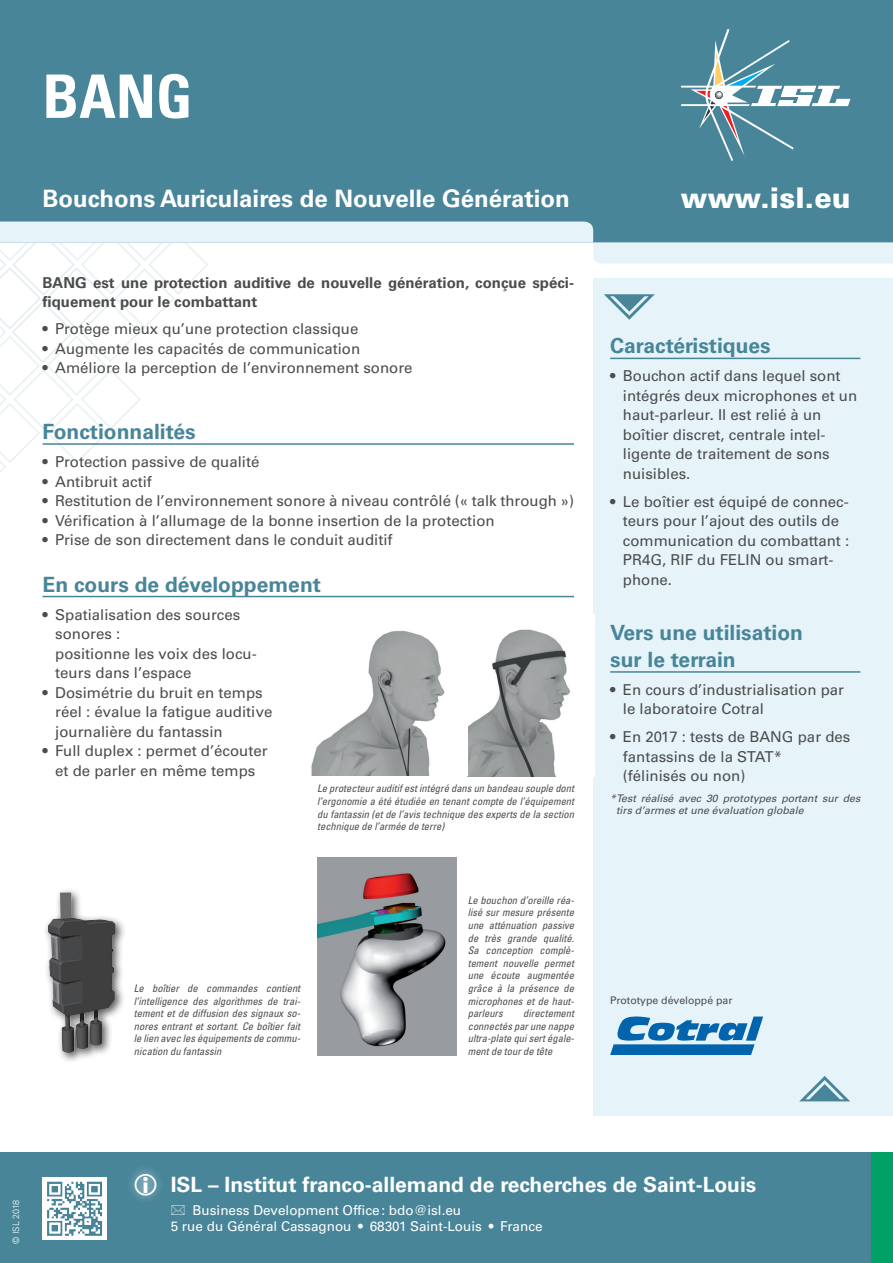
<style>
.page{position:relative;width:893px;height:1263px;background:#fff}
.page>*{position:absolute;margin:0;border:0;box-sizing:border-box;transform-origin:0 0}
.Title_flyer{font:700 condensed 60px "Univers LT Std";color:#fff}
.Web{font:900 28.5px "Univers LT Std";color:#fff}
.Subtitler_flyer{font:700 24px "Univers LT Std";color:#fff}
.Title_1{font:700 21px/27px "Univers LT Std";color:#488599}
.Intitulé_ISL{font:700 21px "Univers LT Std";color:#fff}
.Text_FR{font:15px/19.5px "Univers LT Std";color:#4b4c4d}
.Text_EN{font:700 15px/19.5px "Univers LT Std";color:#4b4c4d}
.Contact___adress{font:13.5px "Univers LT Std";color:#fff}
.Legende_FR{font:italic condensed 10.5px/12.6px "Univers LT Std";color:#4b4c4d;text-align:justify}
.Text_FR-2{font:italic 10.5px/12px "Univers LT Std";color:#4b4c4d}
.Text_FR-3{font:10.5px "Univers LT Std";color:#4b4c4d}
.Signature{font:300 9px "Univers LT Std";color:#fff}
</style>
<div class="page">
<div style="left:593px;top:279px;width:300px;height:837px;background:#e6f4fa"></div>
<div style="left:0;top:1152px;width:893px;height:111px;background:#488599"></div>
<div style="left:0;top:0;width:893px;height:242px;background:#488599"></div>
<svg style="left:681px;top:29px;width:169px;height:132px"></svg>
<svg style="left:0;top:221px;width:893px;height:252px"></svg>
<svg style="left:799px;top:1076px;width:51px;height:25px"></svg>
<div style="left:872px;top:1152px;width:21px;height:111px;background:#00a166"></div>
<div style="left:126px;top:1164px;width:40px;height:40px;background:#fff;opacity:.75"></div>
<img style="left:43px;top:1177px;width:64px;height:62px">
<hr style="left:43px;top:443px;width:531px;height:2px;background:#488599">
<hr style="left:43px;top:596px;width:531px;height:1px;background:#488599">
<div style="left:43px;top:888px;width:83px;height:176px;background:#231f20;opacity:.75"></div>
<img style="left:48px;top:892px;width:67px;height:164px">
<img style="left:317px;top:857px;width:140px;height:198px">
<hr style="left:610px;top:358px;width:250px;height:1px;background:#488599">
<hr style="left:610px;top:671px;width:250px;height:2px;background:#488599">
<svg style="left:610px;top:1016px;width:153px;height:39px"></svg>
<img style="left:468px;top:614px;width:126px;height:162px">
<img style="left:311px;top:630px;width:134px;height:145px">
<svg style="left:135px;top:1173px;width:21px;height:22px"></svg>
<p class="Title_flyer" style="left:43px;top:60px;width:151px">BANG</p>
<p class="Subtitler_flyer" style="left:43px;top:185px;width:529px">Bouchons Auriculaires de Nouvelle Génération</p>
<p class="Text_EN" style="left:43px;top:273px;width:533px">BANG est une protection auditive de nouvelle génération, conçue spéci&shy;fiquement pour le combattant</p>
<p class="Text_FR" style="left:43px;top:319px;width:317px">• Protège mieux qu’une protection classique</p>
<p class="Text_FR" style="left:43px;top:338px;width:319px">• Augmente les capacités de communication</p>
<p class="Text_FR" style="left:43px;top:358px;width:372px">• Améliore la perception de l’environnement sonore</p>
<p class="Title_1" style="left:43px;top:418px;width:155px">Fonctionnalités</p>
<p class="Text_FR" style="left:43px;top:452px;width:218px">• Protection passive de qualité</p>
<p class="Text_FR" style="left:43px;top:471px;width:111px">• Antibruit actif</p>
<p class="Text_FR" style="left:43px;top:491px;width:533px">• Restitution de l’environnement sonore à niveau contrôlé (« talk through »)</p>
<p class="Text_FR" style="left:43px;top:510px;width:454px">• Vérification à l’allumage de la bonne insertion de la protection</p>
<p class="Text_FR" style="left:43px;top:530px;width:351px">• Prise de son directement dans le conduit auditif</p>
<p class="Title_1" style="left:43px;top:571px;width:280px">En cours de développement</p>
<p class="Text_FR" style="left:55px;top:604px;width:203px;text-indent:-13px">• Spatialisation des sources sonores :<br>positionne les voix des locu&shy;teurs dans l’espace</p>
<p class="Text_FR" style="left:55px;top:682px;width:219px;text-indent:-13px">• Dosimétrie du bruit en temps réel : évalue la fatigue auditive journalière du fantassin</p>
<p class="Text_FR" style="left:43px;top:741px;width:226px;text-align:center">• Full duplex : permet d’écouter et de parler en même temps</p>
<p class="Legende_FR" style="left:317px;top:782px;width:258px">Le protecteur auditif est intégré dans un bandeau souple dont l’ergonomie a été étudiée en tenant compte de l’équipement du fantassin (et de l’avis technique des experts de la section technique de l’armée de terre)</p>
<p class="Legende_FR" style="left:134px;top:982px;width:168px">Le boîtier de commandes contient l’intelligence des algorithmes de trai&shy;tement et de diffusion des signaux so&shy;nores entrant et sortant. Ce boîtier fait le lien avec les équipements de commu&shy;nication du fantassin</p>
<p class="Legende_FR" style="left:468px;top:894px;width:108px">Le bouchon d’oreille réa&shy;lisé sur mesure présente une atténuation passive de très grande qualité.<br>Sa conception complè&shy;tement nouvelle permet une écoute augmentée grâce à la présence de microphones et de haut&shy;parleurs</p>
<p class="Legende_FR" style="left:468px;top:1007px;width:108px;text-indent:56px">directement connectés par une nappe ultra-plate qui sert égale&shy;ment de tour de tête</p>
<p class="Web" style="left:681px;top:180px;width:172px">www.isl.eu</p>
<p class="Title_1" style="left:610px;top:333px;width:162px">Caractéristiques</p>
<p class="Text_FR" style="left:623px;top:366px;width:236px;text-indent:-13px">• Bouchon actif dans lequel sont intégrés deux microphones et un haut-parleur. Il est relié à un boîtier discret, centrale intel&shy;ligente de traitement de sons nuisibles.</p>
<p class="Text_FR" style="left:623px;top:492px;width:228px;text-indent:-13px">• Le boîtier est équipé de connec&shy;teurs pour l’ajout des outils de communication du combattant :<br>PR4G, RIF du FELIN ou smart&shy;phone.</p>
<p class="Title_1" style="left:610px;top:619px;width:194px">Vers une utilisation sur le terrain</p>
<p class="Text_FR" style="left:623px;top:680px;width:223px;text-indent:-13px">• En cours d’industrialisation par le laboratoire Cotral</p>
<p class="Text_FR" style="left:623px;top:727px;width:229px;text-indent:-13px">• En 2017 : tests de BANG par des fantassins de la STAT*<br>(félinisés ou non)</p>
<p class="Text_FR-2" style="left:616px;top:792px;width:246px;text-indent:-6px">*Test réalisé avec 30 prototypes portant sur des tirs d’armes et une évaluation globale</p>
<p class="Text_FR-3" style="left:610px;top:994px;width:124px">Prototype développé par</p>
<p class="Signature" style="left:11px;top:1244px;width:46px;rotate:-90deg">© ISL 2018</p>
<p class="Intitulé_ISL" style="left:171px;top:1172px;width:587px">ISL – Institut franco-allemand de recherches de Saint-Louis</p>
<p class="Contact___adress" style="left:193px;top:1202px;width:270px">Business Development Office: bdo@isl.eu</p>
<p class="Contact___adress" style="left:171px;top:1219px;width:373px">5 rue du Général Cassagnou • 68301 Saint-Louis • France</p>
</div>
